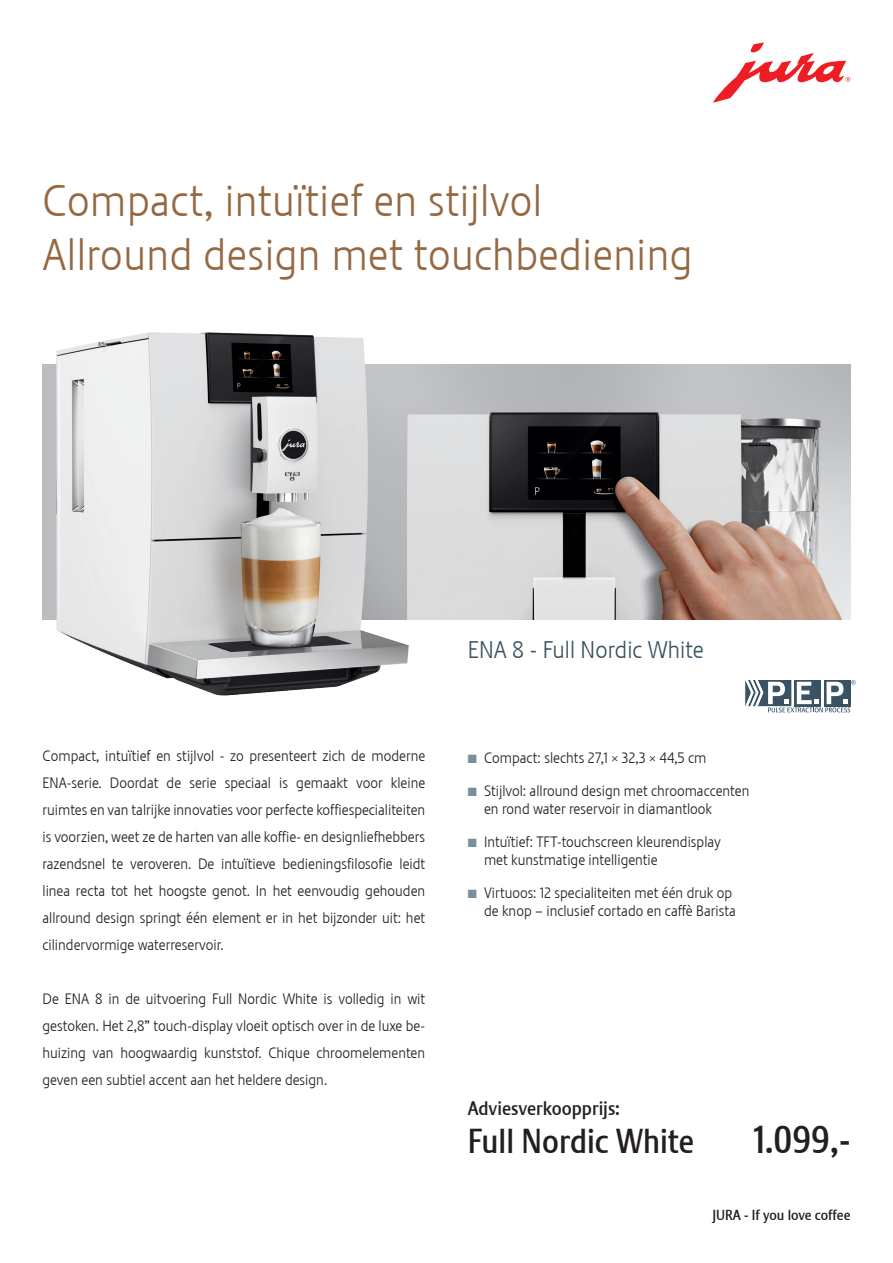
<style>
.page{position:relative;width:893px;height:1263px;background:#fff}
.page>*{position:absolute;margin:0;border:0;box-sizing:border-box;transform-origin:0 0}
.t1{font:44.25px/54px "Stalemate LF Light";letter-spacing:.01em;color:#956942}
.t2{font:37.95px "Stalemate LF";color:#231f20;scale:.95 1}
.t3{font:33.75px "Stalemate LF";color:#231f20;scale:.95 1}
.t4{font:24px "Stalemate LF Light";color:#3a5362}
.t5{font:19.05px "Stalemate LF";color:#231f20}
.t6{font:15px/27px "Stalemate LF Light";color:#231f20}
.t7{font:14.25px "Stalemate LF";color:#231f20}
.s1{color:#798f9d}
</style>
<div class="page">
<svg style="left:713px;top:43px;width:137px;height:59px"></svg>
<img style="left:452px;top:365px;width:398px;height:255px">
<svg style="left:745px;top:680px;width:111px;height:32px"></svg>
<img style="left:42px;top:332px;width:410px;height:364px">
<h1 class="t1" style="left:43px;top:173px;width:652px">Compact, intuïtief en stijlvol<br>Allround design met touchbediening</h1>
<p class="t6" style="left:43px;top:742px;width:384px;text-align:justify">Compact, intuïtief en stijlvol - zo presenteert zich de moderne ENA-serie. Doordat de serie speciaal is gemaakt voor kleine ruimtes en van talrijke innovaties voor perfecte koffiespecialiteiten is voorzien, weet ze de harten van alle koffie- en designliefhebbers razendsnel te veroveren. De intuïtieve bedieningsfilosofie leidt linea recta tot het hoogste genot. In het eenvoudig gehouden allround design springt één element er in het bijzonder uit: het cilindervormige waterreservoir.</p>
<p class="t6" style="left:43px;top:985px;width:384px;text-align:justify">De ENA 8 in de uitvoering Full Nordic White is volledig in wit gestoken. Het 2,8” touch-display vloeit optisch over in de luxe be&shy;huizing van hoogwaardig kunststof. Chique chroomelementen geven een subtiel accent aan het heldere design.</p>
<h3 class="t4" style="left:468px;top:635px;width:238px">ENA 8 - Full Nordic White</h3>
<p class="t6" style="left:468px;top:744px;width:240px"><span class="s1">■</span> Compact: slechts 27,1 × 32,3 × 44,5 cm</p>
<p class="t6" style="left:484px;top:781px;width:267px;line-height:18px;text-indent:-16px"><span class="s1">■</span> Stijlvol: allround design met chroomaccenten en rond water reservoir in diamantlook</p>
<p class="t6" style="left:484px;top:832px;width:238px;line-height:18px;text-indent:-16px"><span class="s1">■</span> Intuïtief: TFT-touchscreen kleurendisplay met kunstmatige intelligentie</p>
<p class="t6" style="left:468px;top:883px;width:270px;line-height:18px;text-align:right"><span class="s1">■</span> Virtuoos: 12 specialiteiten met één druk op de knop – inclusief cortado en caffè Barista</p>
<p class="t5" style="left:468px;top:1097px;width:154px">Adviesverkoopprijs:</p>
<h3 class="t3" style="left:468px;top:1121px;width:240px">Full Nordic White</h3>
<h2 class="t2" style="left:753px;top:1117px;width:104px">1.099,-</h2>
<p class="t7" style="left:712px;top:1207px;width:140px">JURA - If you love coffee</p>
</div>
